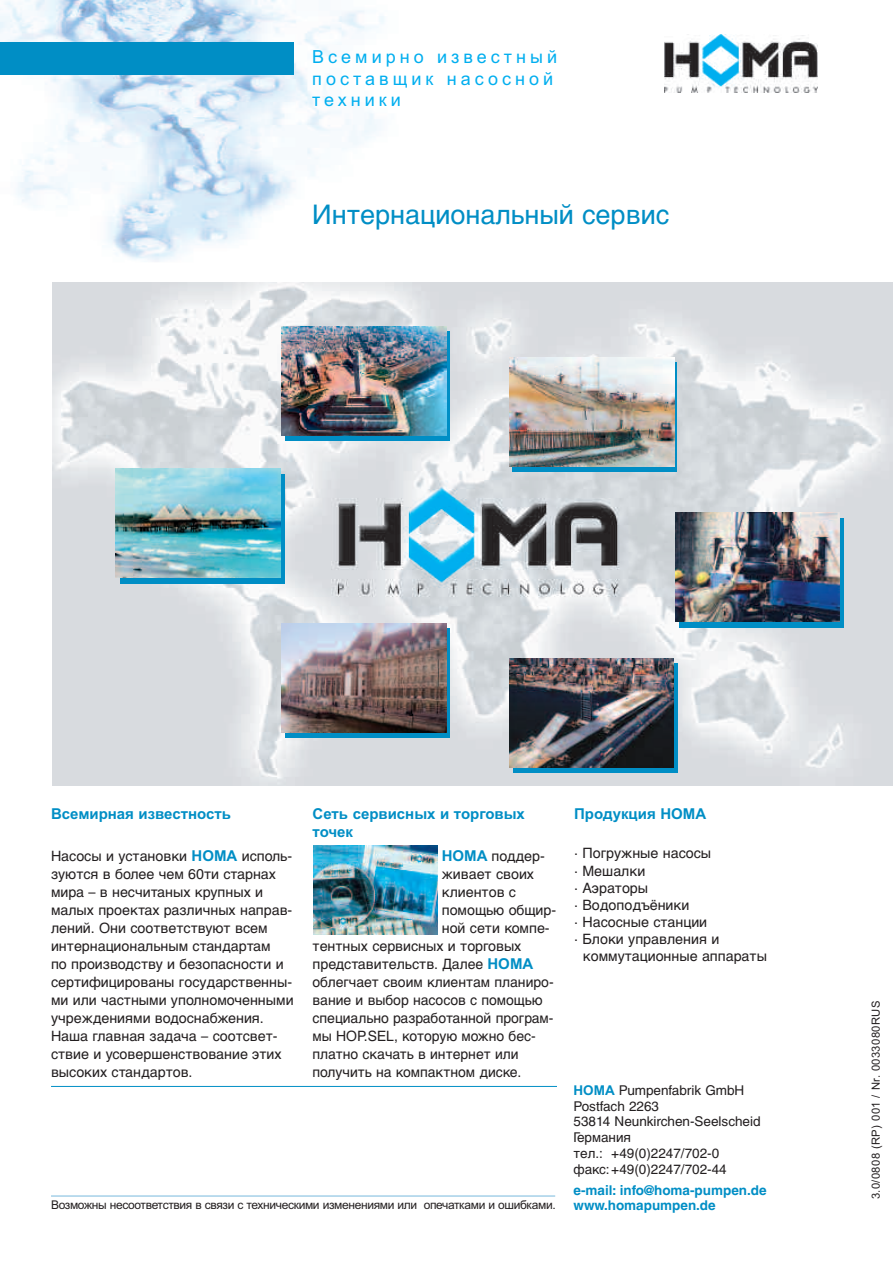
<style>
.page{position:relative;width:893px;height:1263px;background:#fff}
.page>*{position:absolute;margin:0;border:0;box-sizing:border-box;transform-origin:0 0}
.t1{font:27px "Helvetica Cyr Upright";color:#008ec5}
.t2{font:18px/21.6px "Arial";letter-spacing:.22em;color:#00aeef}
.t3{font:700 15px/18px "Arial";color:#008ec5}
.t4{font:14.25px/18px "Helvetica Cyr Upright";color:#231f20}
.t5{font:13.5px/15.8px "Helvetica Cyr Upright";color:#231f20}
.t6{font:700 13.5px/15px "Helvetica Cyr";color:#008ec5}
.t7{font:12px "Arial";letter-spacing:-.03em;color:#231f20}
.t8{font:11.25px "Arial";letter-spacing:.03em;color:#231f20}
.s1{font-family:"Arial";font-weight:700;font-size:15px;color:#008ec5}
.s2{font-family:"Arial";font-weight:700;color:#008ec5}
</style>
<div class="page">
<img style="left:0;top:0;width:385px;height:262px">
<div style="left:0;top:43px;width:294px;height:32px;background:#008ec5"></div>
<img style="left:665px;top:34px;width:153px;height:59px">
<img style="left:52px;top:282px;width:840px;height:503px">
<div style="left:679px;top:518px;width:164px;height:109px;background:#008ec5"></div>
<div style="left:512px;top:363px;width:165px;height:109px;background:#008ec5"></div>
<svg style="left:513px;top:663px;width:165px;height:109px"></svg>
<div style="left:285px;top:629px;width:165px;height:109px;background:linear-gradient(to right,#008ec5,#008ec5)"></div>
<svg style="left:120px;top:475px;width:164px;height:109px;background:#1597c6"></svg>
<div style="left:285px;top:332px;width:165px;height:109px;background:#008ec5"></div>
<img style="left:282px;top:327px;width:164px;height:109px">
<img style="left:115px;top:468px;width:165px;height:109px">
<img style="left:282px;top:623px;width:164px;height:109px">
<img style="left:509px;top:357px;width:165px;height:110px">
<img style="left:675px;top:513px;width:165px;height:109px">
<img style="left:509px;top:658px;width:165px;height:109px">
<img style="left:313px;top:845px;width:124px;height:90px">
<hr style="left:51px;top:1086px;width:506px;height:1px;background:#008ec5">
<hr style="left:51px;top:1196px;width:504px;height:1px;background:#78b9dd">
<p class="t2" style="left:312px;top:46px;width:246px">Всемирно известный поставщик насосной техники</p>
<h1 class="t1" style="left:312px;top:204px;width:358px">Интернациональный сервис</h1>
<p class="t3" style="left:51px;top:805px;width:182px">Всемирная известность</p>
<p class="t4" style="left:51px;top:849px;width:244px">Насосы и установки <span class="s1">HOMA</span> исполь&shy;зуются в более чем 60ти старнах мира – в несчитаных крупных и малых проектах различных направ&shy;лений. Они соответствуют всем интернациональным стандартам<br>по производству и безопасности и сертифицированы государственны&shy;ми или частными уполномоченными учреждениями водоснабжения.<br>Наша главная задача – соотсвет&shy;ствие и усовершенствование этих высоких стандартов.</p>
<p class="t3" style="left:313px;top:805px;width:214px">Сеть сервисных и торговых точек</p>
<p class="t4" style="left:442px;top:849px;width:104px"><span class="s1">HOMA</span> поддер-</p>
<p class="t4" style="left:442px;top:867px;width:94px">живает своих</p>
<p class="t4" style="left:442px;top:885px;width:76px">клиентов с</p>
<p class="t4" style="left:442px;top:903px;width:116px">помощью общир-</p>
<p class="t4" style="left:442px;top:921px;width:109px">ной сети компе-</p>
<p class="t4" style="left:313px;top:939px;width:210px">тентных сервисных и торговых</p>
<p class="t4" style="left:313px;top:957px;width:222px">представительств. Далее <span class="s1">HOMA</span></p>
<p class="t4" style="left:313px;top:975px;width:243px">облегчает своим клиентaм планиро-</p>
<p class="t4" style="left:313px;top:993px;width:232px">вание и выбор насосов с помощью</p>
<p class="t4" style="left:313px;top:1011px;width:243px">специально разработанной програм-</p>
<p class="t4" style="left:313px;top:1029px;width:225px">мы HOP.SEL, которую можно бес-</p>
<p class="t4" style="left:313px;top:1047px;width:208px">платно скачать в интернет или</p>
<p class="t4" style="left:313px;top:1065px;width:210px">получить на компактном диске.</p>
<p class="t7" style="left:51px;top:1198px;width:506px">Возможны несоответствия в связи с техническими изменениями или опечатками и ошибками.</p>
<p class="t3" style="left:574px;top:805px;width:134px">Продукция HOMA</p>
<p class="t4" style="left:574px;top:846px;width:139px">. Погружные насосы</p>
<p class="t4" style="left:574px;top:863px;width:73px">. Мешалки</p>
<p class="t4" style="left:574px;top:880px;width:76px">. Аэраторы</p>
<p class="t4" style="left:574px;top:897px;width:117px">. Водоподъёники</p>
<p class="t4" style="left:574px;top:914px;width:135px">. Насосные станции</p>
<p class="t4" style="left:574px;top:931px;width:147px">. Блоки управления и</p>
<p class="t4" style="left:583px;top:948px;width:186px">коммутационные аппараты</p>
<p class="t5" style="left:573px;top:1083px;width:189px"><span class="s2">HOMA</span> Pumpenfabrik GmbH<br>Postfach 2263<br>53814 Neunkirchen-Seelscheid<br>Германия<br>тел.: +49(0)2247/702-0 факс:+49(0)2247/702-44</p>
<p class="t6" style="left:573px;top:1184px;width:195px">e-mail: info@homa-pumpen.de www.homapumpen.de</p>
<p class="t8" style="left:869px;top:1199px;width:200px;rotate:-90deg">3.0/0808 (RP) 001 / Nr. 0033080RUS</p>
</div>
